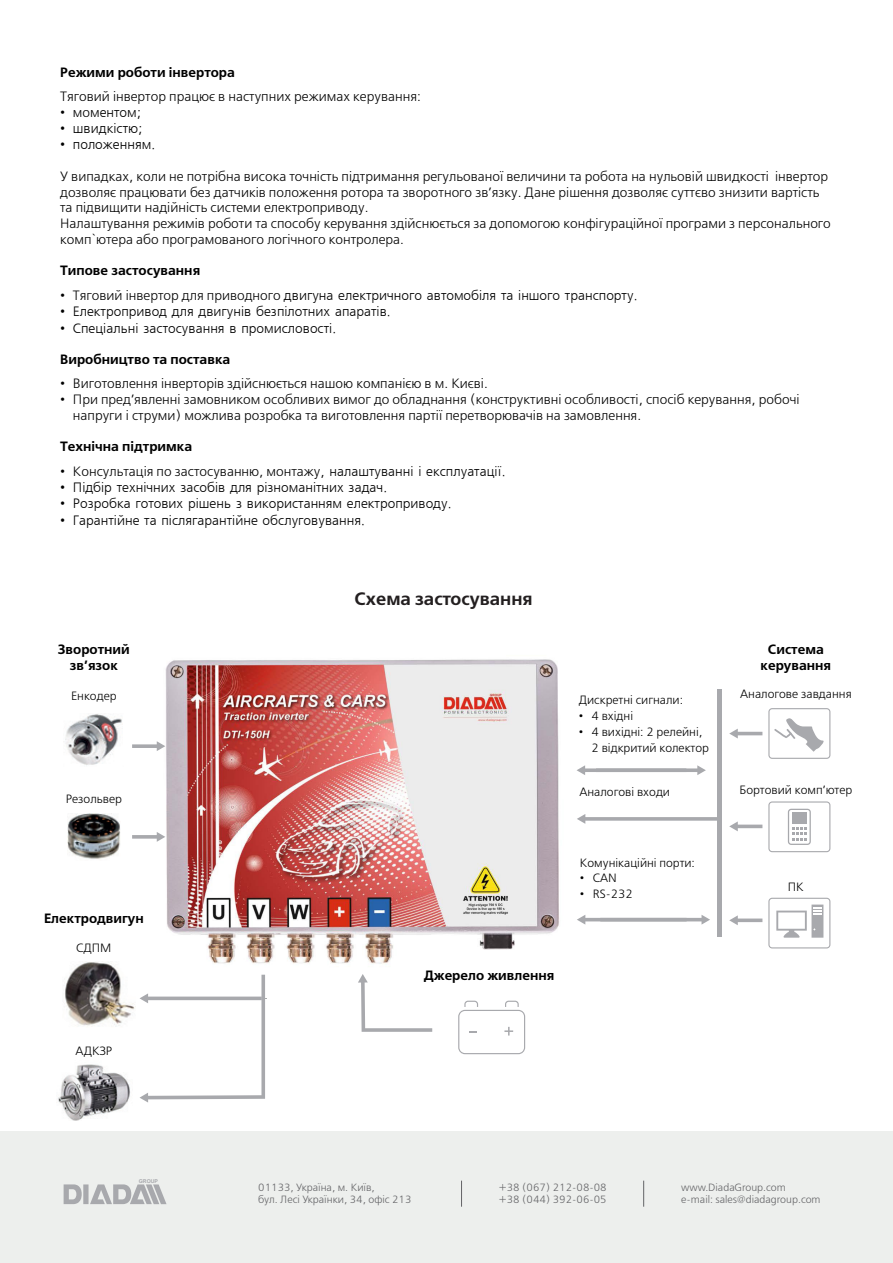
<style>
.page{position:relative;width:893px;height:1263px;background:#fff}
.page>*{position:absolute;margin:0;border:0;box-sizing:border-box;transform-origin:0 0}
.t1{font:700 18px "Free Set C";color:#231f20}
.t2{font:13.5px/15.8px "Free Set Light C";color:#000}
.t3{font:13.5px "Free Set CTT";color:#000}
.t4{font:700 13.5px/15.8px "Free Set C";color:#000;text-align:center}
.t5{font:12px/15.8px "Free Set Light C";color:#000}
.t6{font:10.5px/12px "Free Set Light C";color:#636366}
.t7{font:700 5.25px "Arial";color:#a8a9ad}
.s1{font-family:"Free Set Light C"}
.s2{font-family:"Free Set CTT"}
</style>
<div class="page">
<div style="left:0;top:1131px;width:893px;height:132px;background:#edefed"></div>
<svg style="left:64px;top:1184px;width:103px;height:20px"></svg>
<svg style="left:461px;top:1180px;width:1px;height:27px"></svg>
<svg style="left:643px;top:1180px;width:1px;height:27px"></svg>
<img style="left:86px;top:659px;width:500px;height:374px">
<img style="left:65px;top:713px;width:59px;height:54px">
<img style="left:67px;top:814px;width:53px;height:46px">
<img style="left:65px;top:962px;width:70px;height:65px">
<img style="left:58px;top:1064px;width:72px;height:57px">
<svg style="left:132px;top:741px;width:33px;height:10px"></svg>
<svg style="left:729px;top:821px;width:33px;height:10px"></svg>
<svg style="left:132px;top:832px;width:33px;height:10px"></svg>
<svg style="left:577px;top:765px;width:129px;height:10px"></svg>
<svg style="left:577px;top:915px;width:133px;height:9px"></svg>
<svg style="left:577px;top:814px;width:140px;height:10px"></svg>
<div style="left:717px;top:690px;width:5px;height:247px;background:#a8a9ad"></div>
<svg style="left:358px;top:974px;width:74px;height:58px"></svg>
<svg style="left:140px;top:975px;width:126px;height:127px"></svg>
<svg style="left:458px;top:1001px;width:67px;height:53px"></svg>
<svg style="left:729px;top:915px;width:33px;height:10px"></svg>
<svg style="left:768px;top:898px;width:62px;height:50px"></svg>
<svg style="left:768px;top:801px;width:62px;height:51px"></svg>
<svg style="left:729px;top:729px;width:33px;height:9px"></svg>
<svg style="left:768px;top:708px;width:62px;height:51px"></svg>
<p class="t4" style="left:60px;top:64px;width:176px">Режими роботи інвертора</p>
<p class="t2" style="left:60px;top:89px;width:362px">Тяговий інвертор працює в наступних режимах керування:</p>
<p class="t3" style="left:60px;top:105px;width:82px"><span class="s1">• мо</span>ментом;</p>
<p class="t3" style="left:60px;top:121px;width:84px">• швидкістю;</p>
<p class="t3" style="left:60px;top:138px;width:96px">• положенням.</p>
<p class="t2" style="left:60px;top:169px;width:769px">У випадках, коли не потрібна висока точність підтримання регульованої величини та робота на нульовій швидкості інвертор дозволяє працювати без датчиків положення ротора та зворотного зв’язку. Дане рішення дозволяє суттєво знизити вартість та підвищити надійність системи електроприводу.</p>
<p class="t2" style="left:60px;top:216px;width:772px">Налаштування режимів роботи та способу керування здійснюється за допомогою конфігураційної програми з персонального комп`ютера або програмованого логічного контролера.</p>
<p class="t4" style="left:60px;top:263px;width:142px">Типове застосування</p>
<p class="t3" style="left:60px;top:288px;width:579px"><span class="s1">• Тяговий інвертор для приводного</span> двигуна електричного автомобіля та іншого транспорту.</p>
<p class="t3" style="left:60px;top:305px;width:332px">• Електропривод для двигунів безпілотних апаратів.</p>
<p class="t3" style="left:60px;top:321px;width:277px">• Спеціальні застосування в промисловості.</p>
<p class="t4" style="left:60px;top:352px;width:172px">Виробництво та поставка</p>
<p class="t2" style="left:60px;top:376px;width:429px">• Виготовлення інверторів здійснюється нашою компанією в м. Києві.</p>
<p class="t2" style="left:73px;top:392px;width:728px;text-indent:-13px">• При пред’явленні замовником особливих вимог до обладнання (конструктивні особливості, спосіб керування, робочі напруги і струми) можлива розробка та виготовлення партії перетворювачів на замовлення.</p>
<p class="t4" style="left:60px;top:439px;width:134px">Технічна підтримка</p>
<p class="t2" style="left:60px;top:464px;width:447px">• Консультація по застосуванню, монтаж<span class="s2">у, налаштуванні і експлуатації.</span></p>
<p class="t3" style="left:60px;top:480px;width:328px">• Підбір технічних засобів для різноманітних задач.</p>
<p class="t3" style="left:60px;top:497px;width:393px">• Розробка готових рішень з використанням електроприводу.</p>
<p class="t3" style="left:60px;top:513px;width:306px">• Гарантійне та післягарантійне обслуговування.</p>
<p class="t4" style="left:58px;top:642px;width:73px">Зворотний зв’язок</p>
<p class="t5" style="left:71px;top:689px;width:47px">Енкодер</p>
<p class="t5" style="left:66px;top:791px;width:58px">Резольвер</p>
<p class="t4" style="left:44px;top:911px;width:101px">Електродвигун</p>
<p class="t5" style="left:76px;top:940px;width:37px">СДПМ</p>
<p class="t5" style="left:76px;top:1043px;width:38px">АДКЗР</p>
<p class="t7" style="left:139px;top:1177px;width:21px">GROUP</p>
<p class="t1" style="left:355px;top:588px;width:179px">Схема застосування</p>
<p class="t5" style="left:579px;top:693px;width:106px">Дискретні сигнали:</p>
<p class="t5" style="left:579px;top:709px;width:56px">• 4 вхідні</p>
<p class="t5" style="left:591px;top:724px;width:119px;text-indent:-13px">• 4 вихідні: 2 релейні,<br>2 відкритий колектор</p>
<p class="t5" style="left:579px;top:785px;width:92px">Аналогові входи</p>
<p class="t5" style="left:580px;top:855px;width:117px">Комунікаційні порти:</p>
<p class="t5" style="left:580px;top:871px;width:38px">• CAN</p>
<p class="t5" style="left:580px;top:887px;width:55px">• RS-232</p>
<p class="t4" style="left:424px;top:967px;width:132px">Джерело живлення</p>
<p class="t4" style="left:761px;top:642px;width:72px">Система керування</p>
<p class="t5" style="left:740px;top:686px;width:113px">Аналогове завдання</p>
<p class="t5" style="left:739px;top:783px;width:114px">Бортовий комп’ютер</p>
<p class="t5" style="left:788px;top:880px;width:17px">ПК</p>
<p class="t6" style="left:258px;top:1182px;width:155px">01133, Україна, м. Київ,<br>бул. Лесі Українки, 34, офіс 213</p>
<p class="t6" style="left:499px;top:1182px;width:109px">+38 (067) 212-08-08 +38 (044) 392-06-05</p>
<p class="t6" style="left:681px;top:1182px;width:141px">www.DiadaGroup.com<br>e-mail: sales@diadagroup.com</p>
</div>
